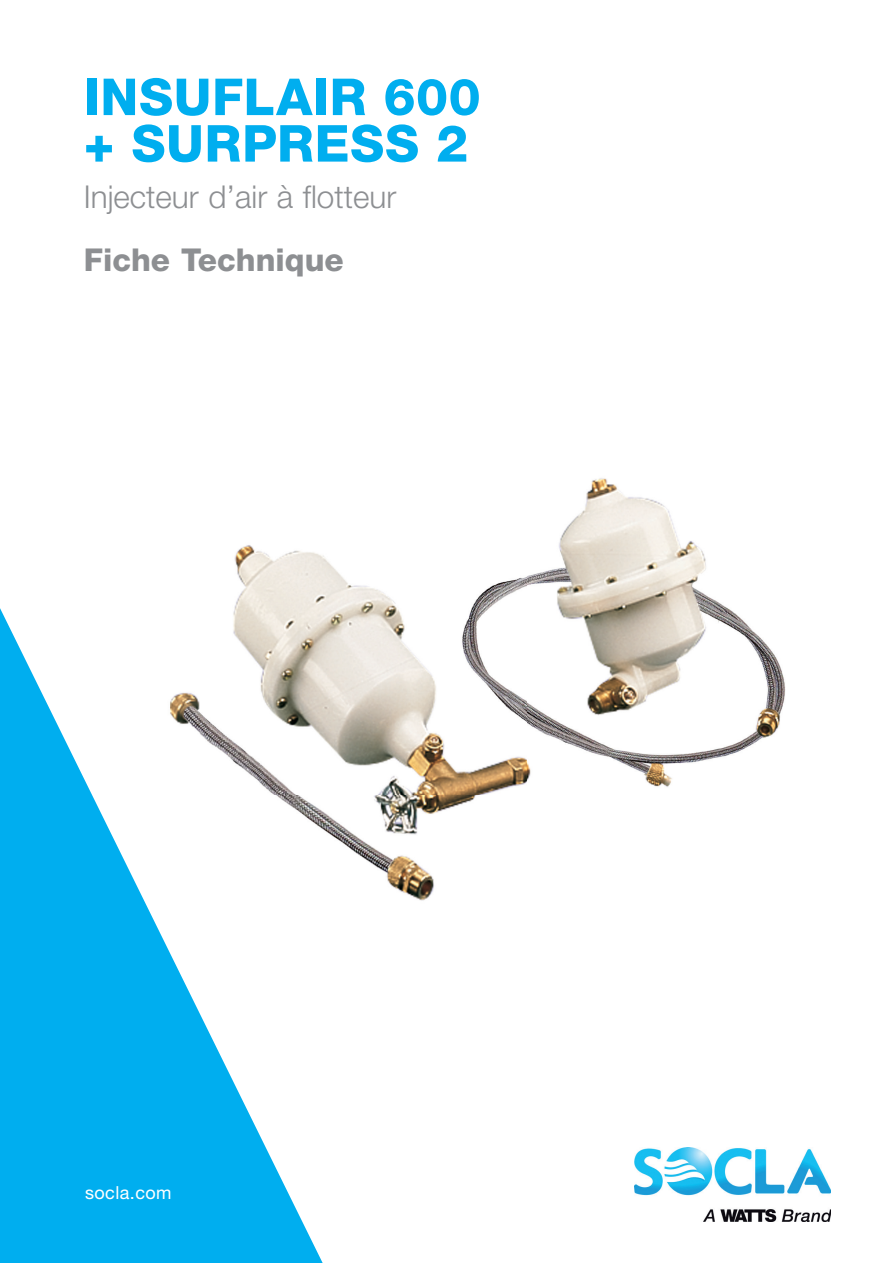
<style>
.page{position:relative;width:893px;height:1263px;background:#fff}
.page>*{position:absolute;margin:0;border:0;box-sizing:border-box;transform-origin:0 0}
.t1{font:800 51px/46.5px "Helvetica Neue LT Std";letter-spacing:.01em;color:#00aeef}
.t2{font:300 31.5px "Helvetica Neue LT Std";color:#8d8f92}
.t3{font:800 31.5px "Helvetica Neue LT Std";color:#8d8f92}
.t4{font:18px "Helvetica Neue LT Std";letter-spacing:.025em;color:#fff}
</style>
<div class="page">
<img style="left:634px;top:1147px;width:196px;height:75px">
<svg style="left:0;top:608px;width:323px;height:655px;fill:#00aeef"></svg>
<img style="left:166px;top:478px;width:620px;height:425px">
<h1 class="t1" style="left:84px;top:74px;width:398px">INSUFLAIR 600 + SURPRESS 2</h1>
<p class="t2" style="left:84px;top:178px;width:314px">Injecteur d’air à flotteur</p>
<p class="t3" style="left:84px;top:241px;width:262px">Fiche Technique</p>
<p class="t4" style="left:85px;top:1182px;width:88px">socla.com</p>
</div>
